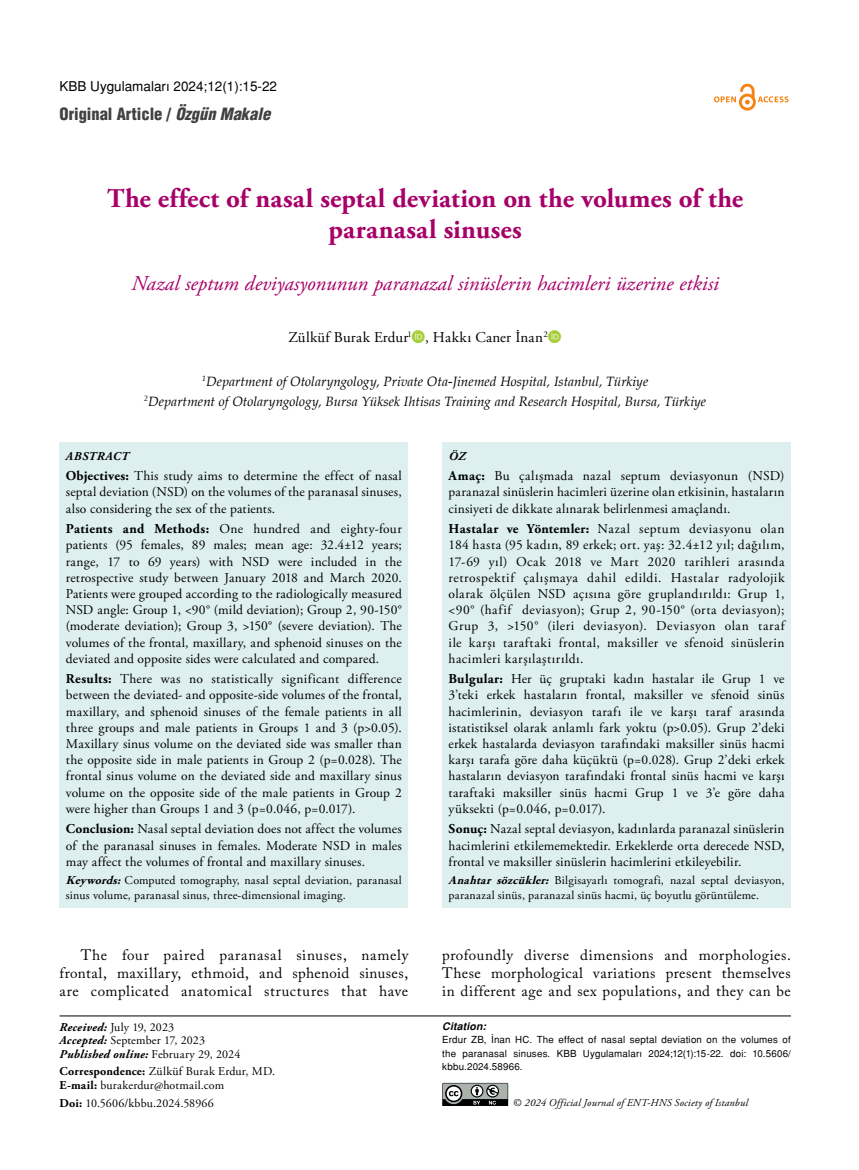
<style>
.page{position:relative;width:859px;height:1170px;background:#fff}
.page>*{position:absolute;margin:0;border:0;box-sizing:border-box;transform-origin:0 0}
.t1{font:700 27px/31.5px "Adobe Garamond Pro";letter-spacing:.005em;color:#a70069;text-align:center}
.t2{font:italic 21px "Adobe Garamond Pro";color:#a70069}
.t3{font:16.5px "Helvetica Condensed Black Tr";color:#414042}
.t4{font:15px/18px "Adobe Caslon Pro";letter-spacing:.03em;color:#000;text-align:justify}
.t5{font:15px "Adobe Garamond Pro";letter-spacing:.015em;color:#000}
.t6{font:13.5px/16.2px "Adobe Garamond Pro";letter-spacing:.015em;color:#000;text-align:justify}
.t7{font:italic 13.5px/20.4px "Palatino";color:#000;text-align:center}
.t8{font:13.5px "Helvetica Normal Tr";color:#000}
.t9{font:12px/13.5px "Adobe Garamond Pro";letter-spacing:.015em;color:#000}
.t10{font:italic 700 12px "Adobe Garamond Pro";letter-spacing:.035em;color:#000}
.t11{font:italic 10.5px "Adobe Garamond Pro";letter-spacing:.02em;color:#000}
.t12{font:10.5px "Helvetica Bold Italic Tr";letter-spacing:.02em;color:#000}
.t13{font:9.75px/13.5px "Helvetica Normal Tr";letter-spacing:.015em;color:#000;text-align:justify}
.s1{font-family:"Helvetica Cond Black Italic Tr"}
.s2{font-weight:700}
.s3{font-weight:700;font-style:italic}
</style>
<div class="page">
<svg style="left:714px;top:84px;width:74px;height:27px"></svg>
<div style="left:442px;top:442px;width:349px;height:465px;background:#ddf0ef"></div>
<div style="left:60px;top:442px;width:348px;height:465px;background:#ddf0ef"></div>
<svg style="left:442px;top:1082px;width:66px;height:23px;background:#7b7e7b"></svg>
<hr style="left:60px;top:1015px;width:731px;height:1px;background:#000">
<p class="t8" style="left:60px;top:78px;width:219px">KBB Uygulamaları 2024;12(1):15-22</p>
<p class="t3" style="left:60px;top:104px;width:212px">Original Article / <span class="s1">Özgün Makale</span></p>
<h1 class="t1" style="left:107px;top:183px;width:637px">The effect of nasal septal deviation on the volumes of the paranasal sinuses</h1>
<h2 class="t2" style="left:132px;top:270px;width:589px">Nazal septum deviyasyonunun paranazal sinüslerin hacimleri üzerine etkisi</h2>
<p class="t5" style="left:288px;top:328px;width:261px">Zülküf Burak Erdur<sup>1</sup> , Hakkı Caner İnan<sup>2</sup></p>
<p class="t7" style="left:144px;top:370px;width:563px"><sup>1</sup>Department of Otolaryngology, Private Ota-Jinemed Hospital, Istanbul, Türkiye<br><sup>2</sup>Department of Otolaryngology, Bursa Yüksek Ihtisas Training and Research Hospital, Bursa, Türkiye</p>
<p class="t10" style="left:66px;top:449px;width:64px">ABSTRACT</p>
<p class="t6" style="left:66px;top:468px;width:337px"><span class="s2">Objectives:</span> This study aims to determine the effect of nasal septal deviation (NSD) on the volumes of the paranasal sinuses, also considering the sex of the patients.</p>
<p class="t6" style="left:66px;top:521px;width:337px"><span class="s2">Patients and Methods:</span> One hundred and eighty-four patients (95 females, 89 males; mean age: 32.4±12 years; range, 17 to 69 years) with NSD were included in the retrospective study between January 2018 and March 2020.<br>Patients were grouped according to the radiologically measured NSD angle: Group 1, &lt;90° (mild deviation); Group 2, 90-150° (moderate deviation); Group 3, &gt;150° (severe deviation). The volumes of the frontal, maxillary, and sphenoid sinuses on the deviated and opposite sides were calculated and compared.</p>
<p class="t6" style="left:66px;top:671px;width:337px"><span class="s2">Results:</span> There was no statistically significant difference between the deviated- and opposite-side volumes of the frontal, maxillary, and sphenoid sinuses of the female patients in all three groups and male patients in Groups 1 and 3 (p&gt;0.05).<br>Maxillary sinus volume on the deviated side was smaller than the opposite side in male patients in Group 2 (p=0.028). The frontal sinus volume on the deviated side and maxillary sinus volume on the opposite side of the male patients in Group 2 were higher than Groups 1 and 3 (p=0.046, p=0.017).</p>
<p class="t6" style="left:66px;top:821px;width:337px"><span class="s2">Conclusion:</span> Nasal septal deviation does not affect the volumes of the paranasal sinuses in females. Moderate NSD in males may affect the volumes of frontal and maxillary sinuses.</p>
<p class="t9" style="left:66px;top:873px;width:337px;line-height:14.4px"><span class="s3">Keywords:</span>Computed tomography, nasal septal deviation, paranasal sinus volume, paranasal sinus, three-dimensional imaging.</p>
<p class="t10" style="left:449px;top:449px;width:19px">ÖZ</p>
<p class="t6" style="left:449px;top:468px;width:337px"><span class="s2">Amaç:</span> Bu çalışmada nazal septum deviasyonun (NSD) paranazal sinüslerin hacimleri üzerine olan etkisinin, hastaların cinsiyeti de dikkate alınarak belirlenmesi amaçlandı.</p>
<p class="t6" style="left:449px;top:521px;width:337px"><span class="s2">Hastalar ve Yöntemler:</span> Nazal septum deviasyonu olan 184 hasta (95 kadın, 89 erkek; ort. yaş: 32.4±12 yıl; dağılım, 17-69 yıl) Ocak 2018 ve Mart 2020 tarihleri arasında retrospektif çalışmaya dahil edildi. Hastalar radyolojik olarak ölçülen NSD açısına göre gruplandırıldı: Grup 1, &lt;90° (hafif deviasyon); Grup 2, 90-150° (orta deviasyon); Grup 3, &gt;150° (ileri deviasyon). Deviasyon olan taraf ile karşı taraftaki frontal, maksiller ve sfenoid sinüslerin hacimleri karşılaştırıldı.</p>
<p class="t6" style="left:449px;top:671px;width:337px"><span class="s2">Bulgular:</span> Her üç gruptaki kadın hastalar ile Grup 1 ve 3’teki erkek hastaların frontal, maksiller ve sfenoid sinüs hacimlerinin, deviasyon tarafı ile ve karşı taraf arasında istatistiksel olarak anlamlı fark yoktu (p&gt;0.05). Grup 2’deki erkek hastalarda deviasyon tarafındaki maksiller sinüs hacmi karşı tarafa göre daha küçüktü (p=0.028). Grup 2’deki erkek hastaların deviasyon tarafındaki frontal sinüs hacmi ve karşı taraftaki maksiller sinüs hacmi Grup 1 ve 3’e göre daha yüksekti (p=0.046, p=0.017).</p>
<p class="t6" style="left:449px;top:821px;width:337px"><span class="s2">Sonuç:</span> Nazal septal deviasyon, kadınlarda paranazal sinüslerin hacimlerini etkilememektedir. Erkeklerde orta derecede NSD, frontal ve maksiller sinüslerin hacimlerini etkileyebilir.</p>
<p class="t9" style="left:449px;top:873px;width:337px;line-height:14.4px"><span class="s3">Anahtar sözcükler:</span> Bilgisayarlı tomografi, nazal septal deviasyon, paranazal sinüs, paranazal sinüs hacmi, üç boyutlu görüntüleme.</p>
<p class="t4" style="left:60px;top:945px;width:350px;text-indent:21px">The four paired paranasal sinuses, namely frontal, maxillary, ethmoid, and sphenoid sinuses, are complicated anatomical structures that have</p>
<p class="t4" style="left:442px;top:945px;width:350px">profoundly diverse dimensions and morphologies.<br>These morphological variations present themselves in different age and sex populations, and they can be</p>
<p class="t9" style="left:60px;top:1020px;width:182px"><span class="s3">Received:</span> July 19, 2023<br><span class="s3">Accepted:</span> September 17, 2023<br><span class="s3">Published online:</span> February 29, 2024</p>
<p class="t9" style="left:60px;top:1065px;width:217px"><span class="s2">Correspondence:</span> Zülküf Burak Erdur, MD.<br><span class="s2">E-mail:</span> burakerdur@hotmail.com</p>
<p class="t9" style="left:60px;top:1096px;width:156px"><span class="s2">Doi:</span> 10.5606/kbbu.2024.58966</p>
<p class="t12" style="left:442px;top:1019px;width:45px">Citation:</p>
<p class="t13" style="left:442px;top:1032px;width:350px">Erdur ZB, İnan HC. The effect of nasal septal deviation on the volumes of the paranasal sinuses. KBB Uygulamaları 2024;12(1):15-22. doi: 10.5606/ kbbu.2024.58966.</p>
<p class="t11" style="left:513px;top:1096px;width:237px">© 2024 Official Journal of ENT-HNS Society of Istanbul</p>
</div>
